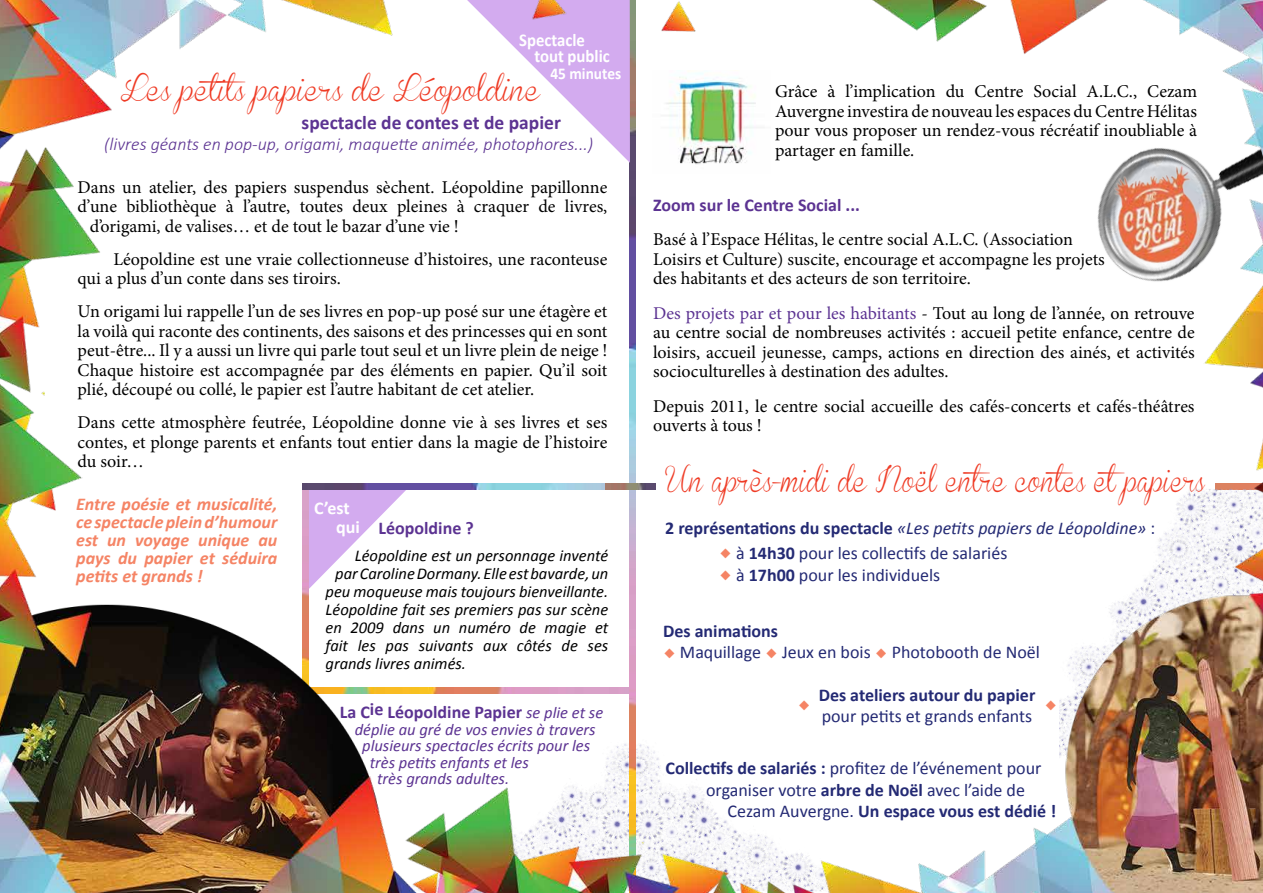
<style>
.page{position:relative;width:1263px;height:893px;background:#fff}
.page>*{position:absolute;margin:0;border:0;box-sizing:border-box;transform-origin:0 0}
.t1{font:27px "Brannboll Smal";color:#ef3b25;scale:.91 1}
.t2{font:27px "Brannboll Smal";color:#ef3b25}
.t3{font:700 19.5px "Calibri";color:#5c3392}
.t4{font:18px/19.5px "Minion Pro";color:#000;text-align:justify}
.t5{font:18px "Calibri";color:#242a74}
.t6{font:700 18px/25.2px "Calibri";color:#242a74}
.t7{font:italic 700 18px/18px "Calibri";color:#f58465;text-align:justify}
.t8{font:700 18px/20.7px "Calibri";color:#5c3392}
.t9{font:italic 300 18px "Calibri";color:#5c3392}
.t10{font:700 18px/16.5px "Calibri";color:#fff;scale:.93 1}
.t11{font:italic 16.5px "Calibri";color:#000}
.t12{font:italic 16.5px "Calibri";color:#5c3392}
.t13{font:700 16.5px "Calibri";color:#fff;scale:.93 1}
.s1{color:#fff}
.s2{font-weight:400;font-style:italic;font-size:16.5px}
.s3{color:#5c3392}
.s4{font-weight:400;font-style:italic}
.s5{font-weight:400}
.s6{font-weight:700}
</style>
<div class="page">
<img style="left:0;top:0;width:1263px;height:893px">
<svg style="left:721px;top:549px;width:9px;height:10px"></svg>
<svg style="left:721px;top:570px;width:9px;height:10px"></svg>
<svg style="left:664px;top:648px;width:10px;height:10px"></svg>
<svg style="left:767px;top:648px;width:9px;height:10px"></svg>
<svg style="left:876px;top:648px;width:10px;height:10px"></svg>
<svg style="left:799px;top:700px;width:10px;height:10px"></svg>
<svg style="left:1046px;top:700px;width:10px;height:10px"></svg>
<p class="t10" style="left:534px;top:32px;width:83px;text-indent:-15px">Spectacle tout public</p>
<p class="t13" style="left:550px;top:63px;width:78px">45 minutes</p>
<h1 class="t2" style="left:121px;top:75px;width:421px">Les petits papiers de Léopoldine</h1>
<p class="t3" style="left:302px;top:110px;width:261px">spectacle de contes et de papier</p>
<p class="t9" style="left:104px;top:133px;width:491px">(livres géants en pop-up, origami, maquette animée, photophores...)</p>
<p class="t4" style="left:78px;top:177px;width:531px">Dans un atelier, des papiers suspendus sèchent. Léopoldine papillonne</p>
<p class="t4" style="left:78px;top:197px;width:531px">d’une bibliothèque à l’autre, toutes deux pleines à craquer de livres,</p>
<p class="t4" style="left:90px;top:216px;width:371px">d’origami, de valises… et de tout le bazar d’une vie !</p>
<p class="t4" style="left:78px;top:249px;width:531px;text-indent:36px">Léopoldine est une vraie collectionneuse d’histoires, une raconteuse qui a plus d’un conte dans ses tiroirs.</p>
<p class="t4" style="left:78px;top:302px;width:531px">Un origami lui rappelle l’un de ses livres en pop-up posé sur une étagère et la voilà qui raconte des continents, des saisons et des princesses qui en sont peut-être... Il y a aussi un livre qui parle tout seul et un livre plein de neige !<br>Chaque histoire est accompagnée par des éléments en papier. Qu’il soit plié, découpé ou collé, le papier est l’autre habitant de cet atelier.</p>
<p class="t4" style="left:78px;top:413px;width:531px">Dans cette atmosphère feutrée, Léopoldine donne vie à ses livres et ses contes, et plonge parents et enfants tout entier dans la magie de l’histoire du soir…</p>
<p class="t7" style="left:76px;top:495px;width:203px">Entre poésie et musicalité, ce spectacle plein d’humour est un voyage unique au pays du papier et séduira petits et grands !</p>
<p class="t8" style="left:336px;top:497px;width:139px;text-indent:-22px"><span class="s1">C’est<br>qui</span> Léopoldine ?</p>
<p class="t11" style="left:355px;top:545px;width:255px">Léopoldine est un personnage inventé</p>
<p class="t11" style="left:335px;top:563px;width:275px">par Caroline Dormany. Elle est bavarde, un</p>
<p class="t11" style="left:325px;top:581px;width:284px">peu moqueuse mais toujours bienveillante.</p>
<p class="t11" style="left:325px;top:599px;width:284px">Léopoldine fait ses premiers pas sur scène</p>
<p class="t11" style="left:325px;top:617px;width:284px">en 2009 dans un numéro de magie et</p>
<p class="t11" style="left:325px;top:635px;width:284px">fait les pas suivants aux côtés de ses</p>
<p class="t11" style="left:325px;top:653px;width:142px">grands livres animés.</p>
<p class="t8" style="left:340px;top:702px;width:265px">La Cie Léopoldine Papier <span class="s2">se plie et se</span></p>
<p class="t12" style="left:355px;top:718px;width:242px">déplie au gré de vos envies à travers</p>
<p class="t12" style="left:362px;top:735px;width:230px">plusieurs spectacles écrits pour les</p>
<p class="t12" style="left:370px;top:751px;width:161px">très petits enfants et les</p>
<p class="t12" style="left:377px;top:768px;width:134px">très grands adultes.</p>
<p class="t4" style="left:775px;top:82px;width:424px">Grâce à l’implication du Centre Social A.L.C., Cezam Auvergne investira de nouveau les espaces du Centre Hélitas pour vous proposer un rendez-vous récréatif inoubliable à partager en famille.</p>
<p class="t8" style="left:653px;top:194px;width:208px">Zoom sur le Centre Social ...</p>
<p class="t4" style="left:653px;top:230px;width:453px;text-align:left">Basé à l’Espace Hélitas, le centre social A.L.C. (Association<br>Loisirs et Culture) suscite, encourage et accompagne les projets des habitants et des acteurs de son territoire.</p>
<p class="t4" style="left:653px;top:303px;width:543px"><span class="s3">Des projets par et pour les habitants</span> - Tout au long de l’année, on retrouve au centre social de nombreuses activités : accueil petite enfance, centre de loisirs, accueil jeunesse, camps, actions en direction des ainés, et activités socioculturelles à destination des adultes.</p>
<p class="t4" style="left:653px;top:396px;width:543px">Depuis 2011, le centre social accueille des cafés-concerts et cafés-théâtres ouverts à tous !</p>
<h1 class="t1" style="left:665px;top:465px;width:594px">Un après-midi de Noël entre contes etpapiers</h1>
<p class="t6" style="left:736px;top:515px;width:421px;text-indent:-71px">2 représentations du spectacle <span class="s4">«Les petits papiers de Léopoldine»</span> <span class="s5">: à</span> 14h30 <span class="s5">pour les collectifs de salariés</span></p>
<p class="t5" style="left:736px;top:563px;width:206px">à <span class="s6">17h00</span> pour les individuels</p>
<p class="t6" style="left:663px;top:618px;width:117px">Des animations</p>
<p class="t5" style="left:680px;top:641px;width:362px">Maquillage Jeux en bois Photobooth de Noël</p>
<p class="t6" style="left:819px;top:682px;width:218px">Des ateliers autour du papier</p>
<p class="t5" style="left:822px;top:705px;width:212px">pour petits et grands enfants</p>
<p class="t5" style="left:665px;top:757px;width:377px"><span class="s6">Collectifs de salariés :</span> profitez de l’événement pour</p>
<p class="t5" style="left:706px;top:778px;width:320px">organiser votre <span class="s6">arbre de Noël</span> avec l’aide de</p>
<p class="t6" style="left:728px;top:799px;width:330px"><span class="s5">Cezam Auvergne.</span> Un espace vous est dédié !</p>
</div>
